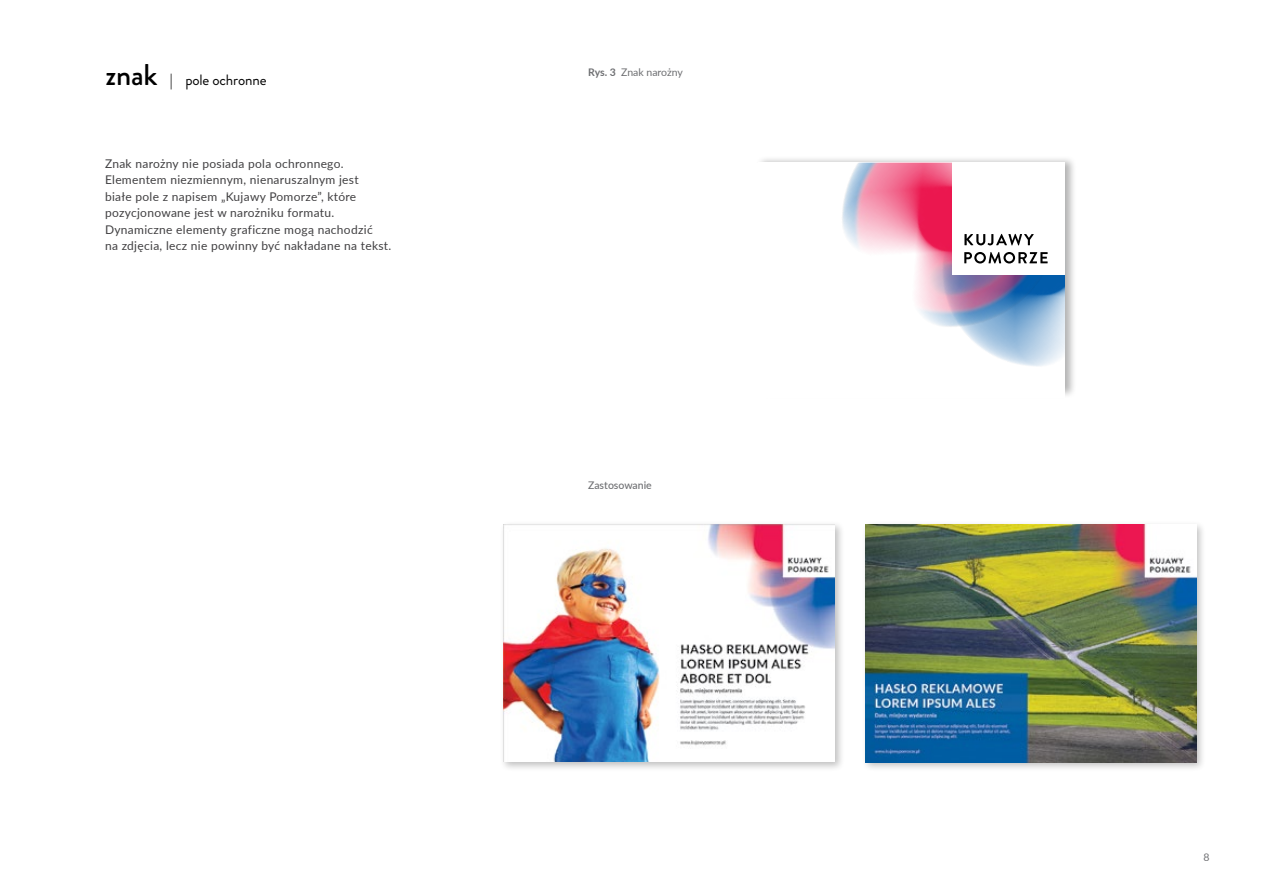
<style>
.page{position:relative;width:1263px;height:893px;background:#fff}
.page>*{position:absolute;margin:0;border:0;box-sizing:border-box;transform-origin:0 0}
.t1{font:15px "Brandon Grotesque";letter-spacing:-.01em;color:#000}
.t2{font:12px/16.5px "Lato";letter-spacing:.025em;color:#414042}
.t3{font:10.5px "Lato";color:#6d6e71}
.t4{font:500 10.5px "Lato";color:#6d6e71}
.s1{font-weight:500;font-size:30px}
.s2{font-weight:700}
</style>
<div class="page">
<div style="left:755px;top:155px;width:321px;height:244px;background:#000;opacity:.3"></div>
<div style="left:721px;top:163px;width:344px;height:235px;background:#fff"></div>
<img style="left:842px;top:163px;width:223px;height:203px">
<div style="left:953px;top:163px;width:112px;height:112px;background:#fff"></div>
<svg style="left:964px;top:234px;width:70px;height:11px"></svg>
<svg style="left:964px;top:252px;width:83px;height:11px"></svg>
<div style="left:499px;top:520px;width:346px;height:252px;background:#000;opacity:.25"></div>
<img style="left:504px;top:524px;width:331px;height:238px">
<div style="left:861px;top:520px;width:345px;height:252px;background:#000;opacity:.25"></div>
<img style="left:865px;top:525px;width:331px;height:237px">
<p class="t1" style="left:106px;top:69px;width:162px"><span class="s1">znak</span> | pole ochronne</p>
<p class="t3" style="left:588px;top:65px;width:96px"><span class="s2">Rys. 3</span> Znak narożny</p>
<p class="t2" style="left:105px;top:154px;width:288px">Znak narożny nie posiada pola ochronnego.<br>Elementem niezmiennym, nienaruszalnym jest<br>białe pole z napisem „Kujawy Pomorze”, które pozycjonowane jest w narożniku formatu.<br>Dynamiczne elementy graficzne mogą nachodzić<br>na zdjęcia, lecz nie powinny być nakładane na tekst.</p>
<p class="t4" style="left:588px;top:478px;width:65px">Zastosowanie</p>
<p class="t3" style="left:1203px;top:849px;width:8px">8</p>
</div>
